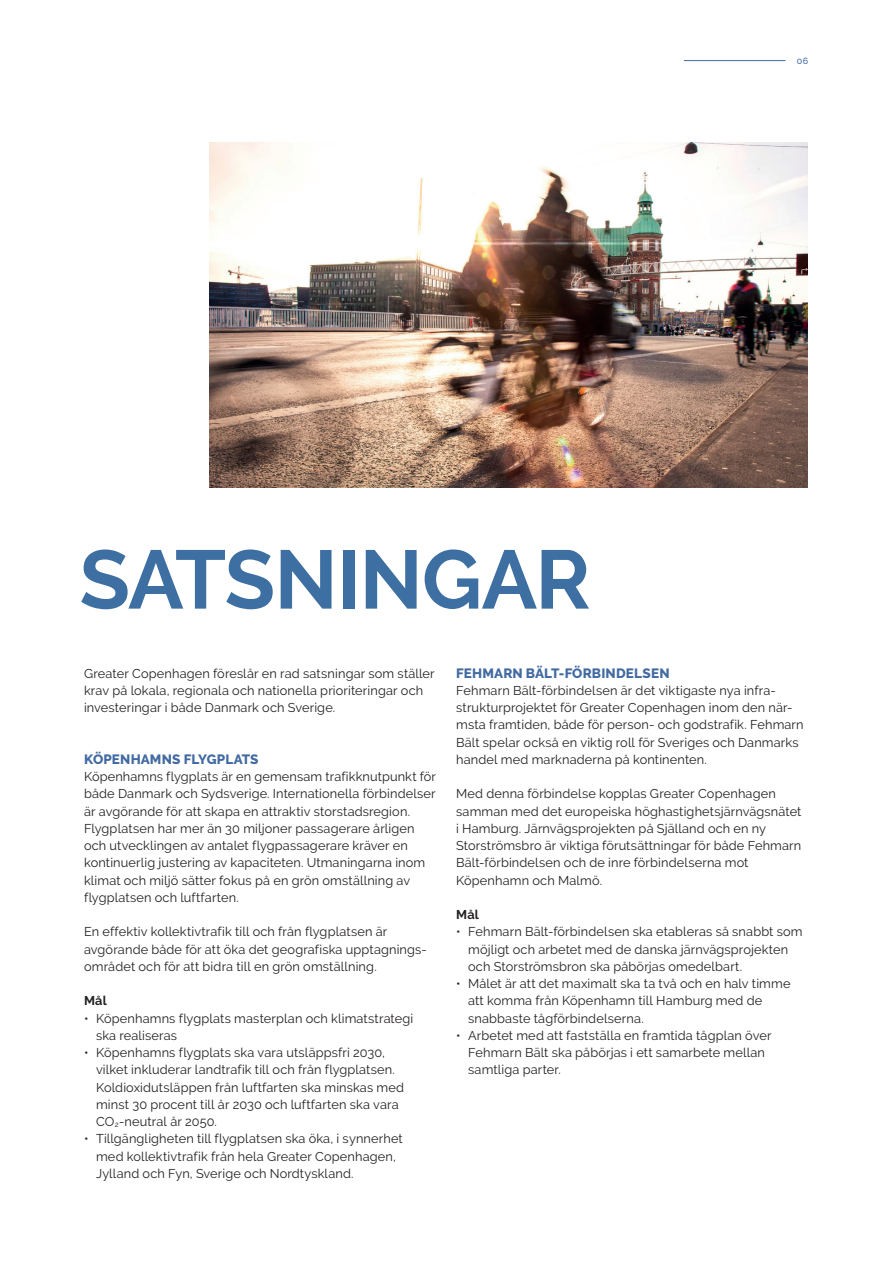
<style>
.page{position:relative;width:893px;height:1263px;background:#fff}
.page>*{position:absolute;margin:0;border:0;box-sizing:border-box;transform-origin:0 0}
.Overskrift{font:700 82.65px "Raleway";letter-spacing:-.01em;color:#3e6fa2}
.Mellemrubrik{font:800 13.5px "Raleway";letter-spacing:.01em;color:#426aa2}
.Brød{font:12.75px/17.2px "Raleway";letter-spacing:.01em;color:#231f20}
.Brød-2{font:700 12.75px "Raleway";letter-spacing:.01em;color:#231f20}
.t1{font:500 9px "Raleway";color:#426aa2}
</style>
<div class="page">
<img style="left:209px;top:143px;width:599px;height:345px">
<hr style="left:684px;top:60px;width:102px;height:1px;background:#426aa2">
<p class="Overskrift" style="left:79px;top:532px;width:512px">SATSNINGAR</p>
<p class="t1" style="left:797px;top:55px;width:13px">06</p>
<p class="Brød" style="left:84px;top:664px;width:352px">Greater Copenhagen föreslår en rad satsningar som ställer krav på lokala, regionala och nationella prioriteringar och investeringar i både Danmark och Sverige.</p>
<p class="Mellemrubrik" style="left:84px;top:751px;width:176px">KÖPENHAMNS FLYGPLATS</p>
<p class="Brød" style="left:84px;top:768px;width:353px">Köpenhamns flygplats är en gemensam trafikknutpunkt för både Danmark och Sydsverige. Internationella förbindelser är avgörande för att skapa en attraktiv storstadsregion.<br>Flygplatsen har mer än 30 miljoner passagerare årligen och utvecklingen av antalet flygpassagerare kräver en kontinuerlig justering av kapaciteten. Utmaningarna inom klimat och miljö sätter fokus på en grön omställning av flygplatsen och luftfarten.</p>
<p class="Brød" style="left:84px;top:923px;width:344px">En effektiv kollektivtrafik till och från flygplatsen är avgörande både för att öka det geografiska upptagnings&shy;området och för att bidra till en grön omställning.</p>
<p class="Brød-2" style="left:84px;top:994px;width:24px">Mål</p>
<p class="Brød" style="left:96px;top:1009px;width:319px;text-indent:-12px">• Köpenhamns flygplats masterplan och klimatstrategi ska realiseras</p>
<p class="Brød" style="left:96px;top:1044px;width:310px;text-indent:-12px">• Köpenhamns flygplats ska vara utsläppsfri 2030, vilket inkluderar landtrafik till och från flygplatsen.<br>Koldioxidutsläppen från luftfarten ska minskas med minst 30 procent till år 2030 och luftfarten ska vara CO<sub>2</sub>-neutral år 2050.</p>
<p class="Brød" style="left:96px;top:1130px;width:308px;text-indent:-12px">• Tillgängligheten till flygplatsen ska öka, i synnerhet med kollektivtrafik från hela Greater Copenhagen,<br>Jylland och Fyn, Sverige och Nordtyskland.</p>
<p class="Mellemrubrik" style="left:456px;top:665px;width:215px">FEHMARN BÄLT-FÖRBINDELSEN</p>
<p class="Brød" style="left:456px;top:682px;width:349px">Fehmarn Bält-förbindelsen är det viktigaste nya infra&shy;strukturprojektet för Greater Copenhagen inom den när&shy;msta framtiden, både för person- och godstrafik. Fehmarn Bält spelar också en viktig roll för Sveriges och Danmarks handel med marknaderna på kontinenten.</p>
<p class="Brød" style="left:456px;top:785px;width:347px">Med denna förbindelse kopplas Greater Copenhagen samman med det europeiska höghastighetsjärnvägsnätet i Hamburg. Järnvägsprojekten på Själland och en ny Storströmsbro är viktiga förutsättningar för både Fehmarn Bält-förbindelsen och de inre förbindelserna mot Köpenhamn och Malmö.</p>
<p class="Brød-2" style="left:456px;top:907px;width:24px">Mål</p>
<p class="Brød" style="left:468px;top:923px;width:336px;text-indent:-12px">• Fehmarn Bält-förbindelsen ska etableras så snabbt som möjligt och arbetet med de danska järnvägsprojekten och Storströmsbron ska påbörjas omedelbart.</p>
<p class="Brød" style="left:468px;top:975px;width:324px;text-indent:-12px">• Målet är att det maximalt ska ta två och en halv timme att komma från Köpenhamn till Hamburg med de snabbaste tågförbindelserna.</p>
<p class="Brød" style="left:468px;top:1027px;width:305px;text-indent:-12px">• Arbetet med att fastställa en framtida tågplan över<br>Fehmarn Bält ska påbörjas i ett samarbete mellan samtliga parter.</p>
</div>
